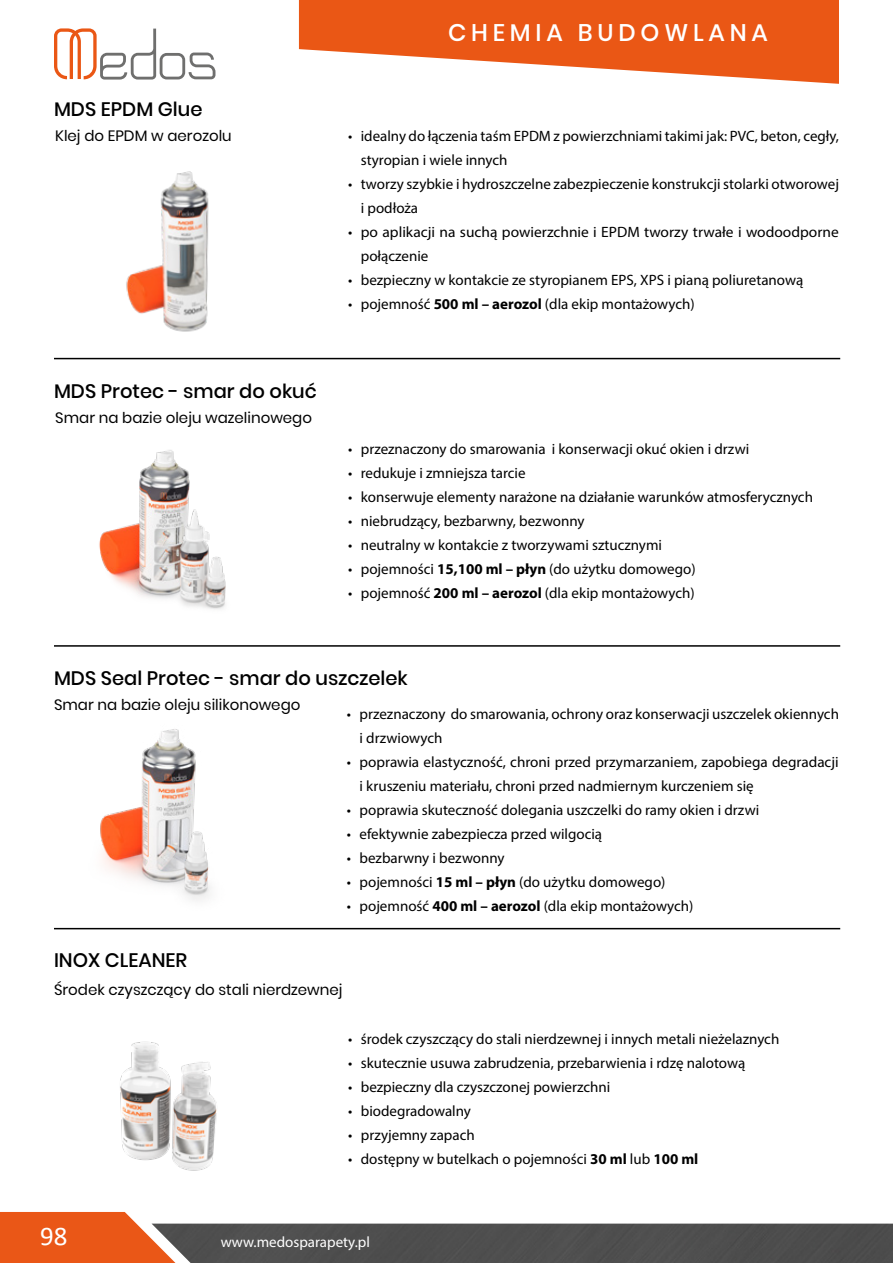
<style>
.page{position:relative;width:893px;height:1263px;background:#fff}
.page>*{position:absolute;margin:0;border:0;box-sizing:border-box;transform-origin:0 0}
.t1{font:27px "Calibri";color:#fff}
.t2{font:500 24px "Poppins";letter-spacing:.2em;color:#fff}
.t3{font:500 19.5px "Poppins";color:#000}
.t4{font:15px/24px "Myriad Pro";color:#000}
.t5{font:15px "Poppins";color:#000}
.t6{font:15px "Myriad Pro";color:#fff}
.s1{font-weight:700}
</style>
<div class="page">
<div style="left:188px;top:1223px;width:705px;height:40px;background:#4e4e4e"></div>
<svg style="left:0;top:1212px;width:188px;height:51px;background:#e26c39"></svg>
<svg style="left:54px;top:28px;width:161px;height:52px"></svg>
<img style="left:99px;top:450px;width:91px;height:142px">
<img style="left:136px;top:487px;width:90px;height:122px">
<img style="left:100px;top:729px;width:96px;height:153px">
<img style="left:147px;top:813px;width:63px;height:88px">
<hr style="left:54px;top:358px;width:786px;height:1px;background:#000">
<hr style="left:54px;top:645px;width:786px;height:2px;background:#000">
<hr style="left:54px;top:928px;width:786px;height:1px;background:#000">
<img style="left:120px;top:1041px;width:97px;height:130px">
<img style="left:126px;top:171px;width:83px;height:161px">
<svg style="left:299px;top:0;width:540px;height:84px;fill:#ea5715"></svg>
<h3 class="t3" style="left:54px;top:97px;width:150px">MDS EPDM Glue</h3>
<p class="t5" style="left:55px;top:127px;width:178px">Klej do EPDM w aerozolu</p>
<h3 class="t3" style="left:54px;top:379px;width:264px">MDS Protec - smar do okuć</h3>
<p class="t5" style="left:55px;top:409px;width:258px">Smar na bazie oleju wazelinowego</p>
<h2 class="t2" style="left:448px;top:19px;width:321px">CHEMIA BUDOWLANA</h2>
<p class="t4" style="left:361px;top:124px;width:480px;text-indent:-13px">• idealny do łączenia taśm EPDM z powierzchniami takimi jak: PVC, beton, cegły, styropian i wiele innych</p>
<p class="t4" style="left:361px;top:172px;width:480px;text-indent:-13px">• tworzy szybkie i hydroszczelne zabezpieczenie konstrukcji stolarki otworowej i podłoża</p>
<p class="t4" style="left:361px;top:220px;width:479px;text-indent:-13px">• po aplikacji na suchą powierzchnie i EPDM tworzy trwałe i wodoodporne połączenie</p>
<p class="t4" style="left:348px;top:268px;width:457px">• bezpieczny w kontakcie ze styropianem EPS, XPS i pianą poliuretanową</p>
<p class="t4" style="left:348px;top:292px;width:348px">• pojemność <span class="s1">500 ml – aerozol</span> (dla ekip montażowych)</p>
<p class="t4" style="left:348px;top:436px;width:403px">• przeznaczony do smarowania i konserwacji okuć okien i drzwi</p>
<p class="t4" style="left:348px;top:460px;width:179px">• redukuje i zmniejsza tarcie</p>
<p class="t4" style="left:348px;top:484px;width:466px">• konserwuje elementy narażone na działanie warunków atmosferycznych</p>
<p class="t4" style="left:348px;top:508px;width:238px">• niebrudzący, bezbarwny, bezwonny</p>
<p class="t4" style="left:348px;top:532px;width:315px">• neutralny w kontakcie z tworzywami sztucznymi</p>
<p class="t4" style="left:348px;top:556px;width:349px">• pojemności <span class="s1">15,100 ml – płyn</span> (do użytku domowego)</p>
<p class="t4" style="left:348px;top:580px;width:348px">• pojemność <span class="s1">200 ml – aerozol</span> (dla ekip montażowych)</p>
<h3 class="t3" style="left:54px;top:667px;width:355px">MDS Seal Protec - smar do uszczelek</h3>
<p class="t5" style="left:54px;top:696px;width:248px">Smar na bazie oleju silikonowego</p>
<p class="t4" style="left:360px;top:701px;width:481px;text-indent:-13px">• przeznaczony do smarowania, ochrony oraz konserwacji uszczelek okiennych i drzwiowych</p>
<p class="t4" style="left:360px;top:749px;width:481px;text-indent:-13px">• poprawia elastyczność, chroni przed przymarzaniem, zapobiega degradacji i kruszeniu materiału, chroni przed nadmiernym kurczeniem się</p>
<p class="t4" style="left:347px;top:797px;width:414px">• poprawia skuteczność dolegania uszczelki do ramy okien i drzwi</p>
<p class="t4" style="left:347px;top:821px;width:257px">• efektywnie zabezpiecza przed wilgocią</p>
<p class="t4" style="left:347px;top:845px;width:159px">• bezbarwny i bezwonny</p>
<p class="t4" style="left:347px;top:869px;width:320px">• pojemności <span class="s1">15 ml – płyn</span> (do użytku domowego)</p>
<p class="t4" style="left:347px;top:893px;width:348px">• pojemność <span class="s1">400 ml – aerozol</span> (dla ekip montażowych)</p>
<h3 class="t3" style="left:54px;top:949px;width:135px">INOX CLEANER</h3>
<p class="t5" style="left:54px;top:981px;width:290px">Środek czyszczący do stali nierdzewnej</p>
<p class="t4" style="left:348px;top:1027px;width:433px">• środek czyszczący do stali nierdzewnej i innych metali nieżelaznych</p>
<p class="t4" style="left:348px;top:1051px;width:399px">• skutecznie usuwa zabrudzenia, przebarwienia i rdzę nalotową</p>
<p class="t4" style="left:348px;top:1075px;width:264px">• bezpieczny dla czyszczonej powierzchni</p>
<p class="t4" style="left:348px;top:1099px;width:124px">• biodegradowalny</p>
<p class="t4" style="left:348px;top:1123px;width:128px">• przyjemny zapach</p>
<p class="t4" style="left:348px;top:1147px;width:352px">• dostępny w butelkach o pojemności <span class="s1">30 ml</span> lub <span class="s1">100 ml</span></p>
<h1 class="t1" style="left:40px;top:1217px;width:29px">98</h1>
<p class="t6" style="left:221px;top:1233px;width:151px">www.medosparapety.pl</p>
</div>
